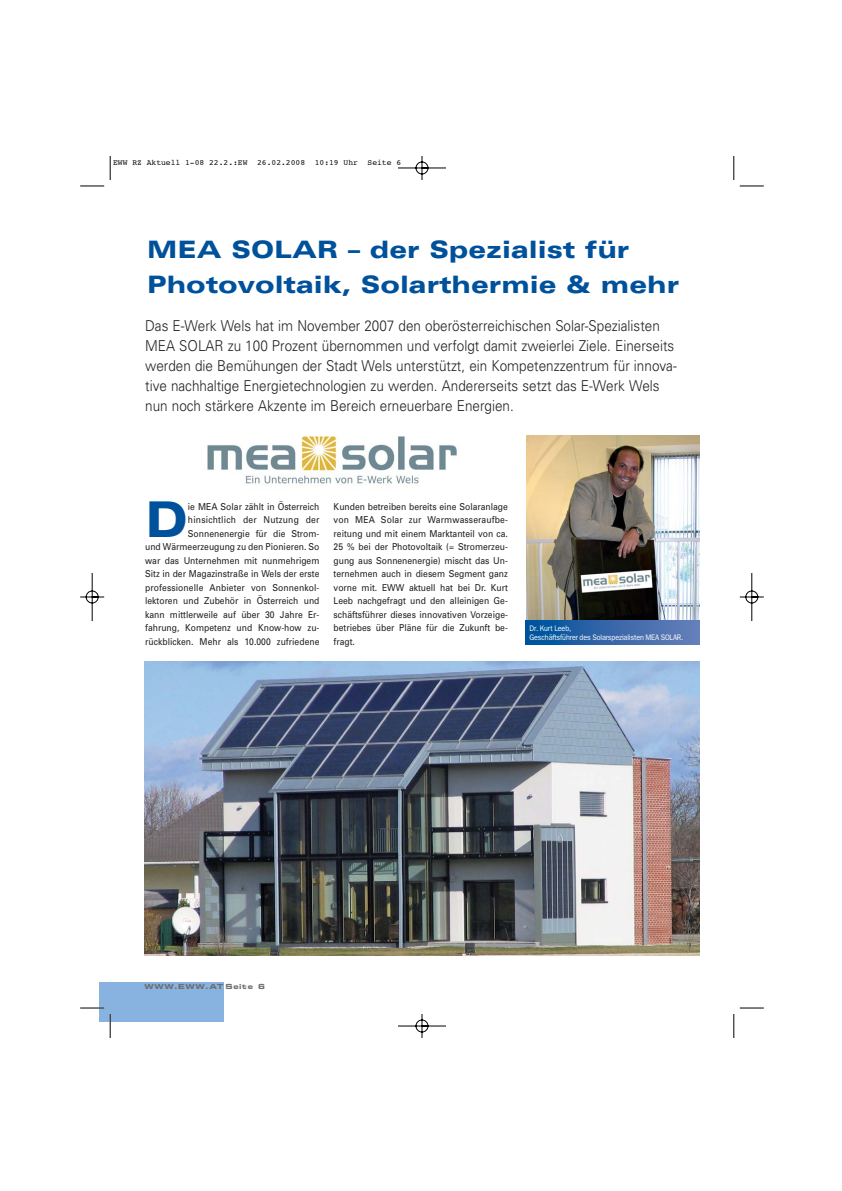
<style>
.page{position:relative;width:842px;height:1191px;background:#fff}
.page>*{position:absolute;margin:0;border:0;box-sizing:border-box;transform-origin:0 0}
.t1{font:900 expanded 49.3px "Univers";color:#00519b;scale:.9 1}
.t2{font:900 expanded 24px/34.5px "Univers";color:#00519b}
.t3{font:300 15px/20px "Univers";color:#231f20;scale:.9 1}
.t4{font:9.5px/13.5px "Univers";color:#231f20;text-align:right;scale:.9 1}
.t5{font:8px/9.6px "Franklin Gothic";letter-spacing:-.02em;color:#fff;scale:.9 1}
.t6{font:8px "Courier";color:#000}
.t7{font:7px "Eurostile Bold Extended Two";letter-spacing:.1em;color:#6c6e70}
</style>
<div class="page">
<img style="left:80px;top:156px;width:684px;height:882px">
<p class="t6" style="left:113px;top:159px;width:290px">EWW RZ Aktuell 1-08 22.2.:EW 26.02.2008 10:19 Uhr Seite 6</p>
<h2 class="t2" style="left:147px;top:234px;width:534px">MEA SOLAR – der Spezialist für<br>Photovoltaik, Solarthermie &amp; mehr</h2>
<p class="t3" style="left:145px;top:317px;width:592px">Das E-Werk Wels hat im November 2007 den oberösterreichischen Solar-Spezialisten MEA SOLAR zu 100 Prozent übernommen und verfolgt damit zweierlei Ziele. Einerseits werden die Bemühungen der Stadt Wels unterstützt, ein Kompetenzzentrum für innova&shy;tive nachhaltige Energietechnologien zu werden. Andererseits setzt das E-Werk Wels nun noch stärkere Akzente im Bereich erneuerbare Energien.</p>
<p class="t4" style="left:145px;top:501px;width:195px">ie MEA Solar zählt in Österreich hinsichtlich der Nutzung der<br>Son nenenergie für die Strom-<br>und Wärmeerzeugung zu den Pionieren. So war das Unternehmen mit nunmehrigem Sitz in der Magazinstraße in Wels der erste professionelle Anbieter von Sonnen kol - lektoren und Zubehör in Österreich und kann mittlerweile auf über 30 Jahre Er - fahrung, Kompetenz und Know-how zu - rückblicken. Mehr als 10.000 zufriedene</p>
<p class="t4" style="left:334px;top:501px;width:195px;text-align:justify">Kun den betreiben bereits eine Solaranlage von MEA Solar zur Warmwasser aufbe - reitung und mit einem Marktanteil von ca.<br>25 % bei der Photovoltaik (= Stromer zeu - gung aus Sonnenenergie) mischt das Un - ternehmen auch in diesem Segment ganz vorne mit. EWW aktuell hat bei Dr. Kurt Leeb nachgefragt und den alleinigen Ge - schäftsführer dieses innovativen Vorzeige - betriebes über Pläne für die Zukunft be - fragt.</p>
<h1 class="t1" style="left:145px;top:501px;width:49px">D</h1>
<p class="t5" style="left:530px;top:624px;width:172px">Dr. Kurt Leeb,<br>Geschäftsführer des Solarspezialisten MEA SOLAR.</p>
<p class="t7" style="left:144px;top:984px;width:122px">WWW.EWW.AT Seite 6</p>
</div>
